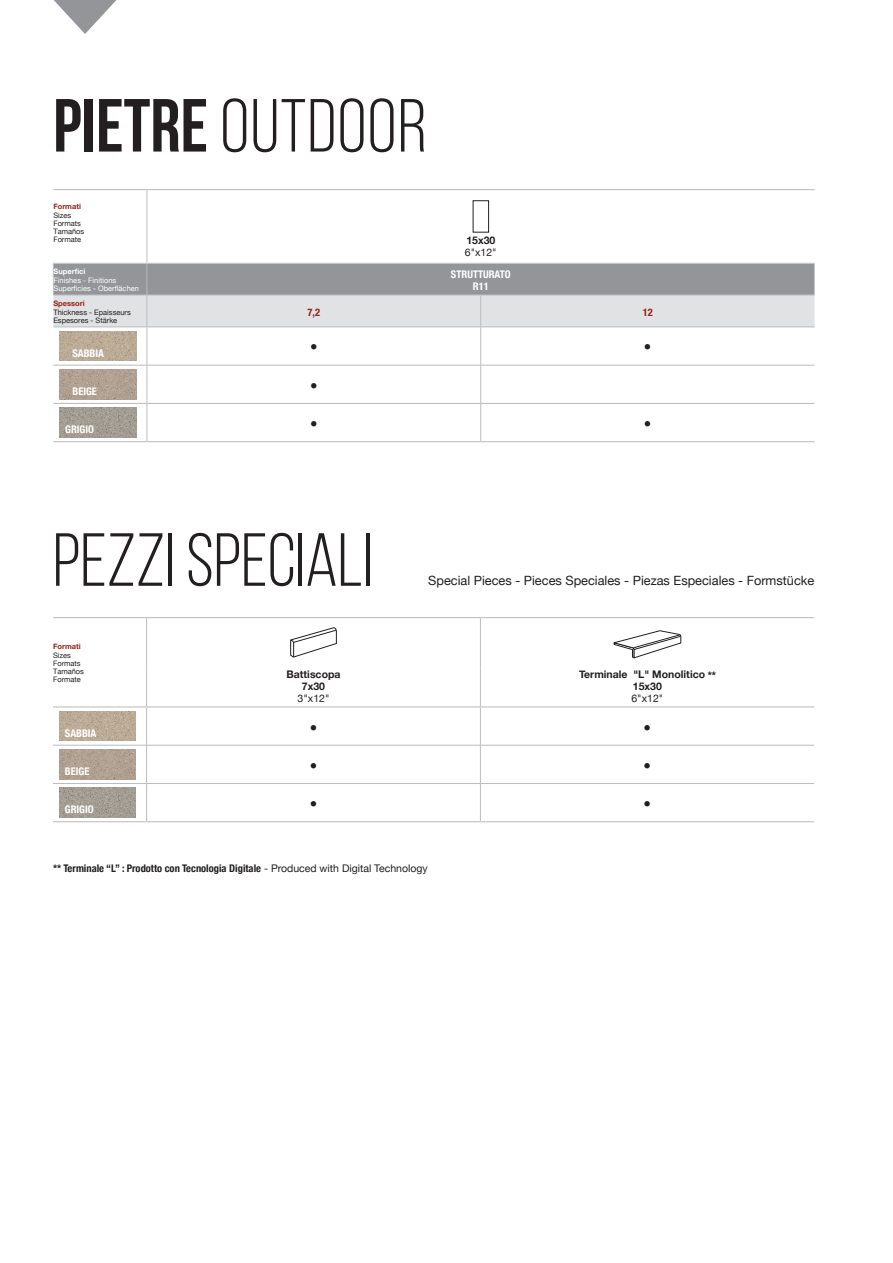
<style>
.page{position:relative;width:893px;height:1263px;background:#fff}
.page>*{position:absolute;margin:0;border:0;box-sizing:border-box;transform-origin:0 0}
.t1{font:75px "Bebas Neue Pro";color:#231f20}
.t2{font:75px "Bebas Neue";color:#231f20}
.t3{font:700 condensed 15px "Helvetica Neue";color:#231f20}
.t4{font:12.75px "Helvetica Neue";color:#231f20}
.t5{font:700 condensed 10.5px "Helvetica Neue";color:#231f20}
.t6{font:700 10.5px "Helvetica Neue";color:#231f20}
.t7{font:700 condensed 10.5px "Helvetica Neue";color:#fff}
.t8{font:10.5px "Helvetica Neue";color:#231f20}
.t9{font:700 condensed 10.5px "Helvetica Neue";color:#972317}
.t10{font:7.5px "Helvetica Neue";color:#231f20}
.t11{font:7.5px "Helvetica Neue";color:#fff}
.t12{font:700 7.5px "Helvetica Neue";color:#972317}
.t13{font:700 7.5px "Helvetica Neue";color:#fff}
.s1{font-family:"Bebas Neue";font-weight:700}
.s2{font-stretch:condensed}
.s3{font-weight:400;font-stretch:normal}
</style>
<div class="page">
<svg style="left:53px;top:264px;width:761px;height:62px;background:#babbbe"></svg>
<hr style="left:53px;top:189px;width:94px;height:1px;background:#bcbdc0">
<hr style="left:147px;top:189px;width:334px;height:1px;background:#bcbdc0">
<hr style="left:481px;top:189px;width:333px;height:1px;background:#bcbdc0">
<hr style="left:53px;top:365px;width:94px;height:1px;background:#bcbdc0">
<hr style="left:147px;top:365px;width:333px;height:1px;background:#bcbdc0">
<hr style="left:481px;top:365px;width:333px;height:1px;background:#bcbdc0">
<hr style="left:53px;top:403px;width:94px;height:1px;background:#bcbdc0">
<hr style="left:147px;top:403px;width:333px;height:1px;background:#bcbdc0">
<hr style="left:481px;top:403px;width:333px;height:1px;background:#bcbdc0">
<hr style="left:53px;top:441px;width:94px;height:1px;background:#bcbdc0">
<hr style="left:147px;top:441px;width:334px;height:1px;background:#bcbdc0">
<hr style="left:481px;top:441px;width:333px;height:1px;background:#bcbdc0">
<hr style="left:147px;top:327px;width:1px;height:38px;background:#bcbdc0">
<hr style="left:147px;top:365px;width:1px;height:38px;background:#bcbdc0">
<hr style="left:147px;top:403px;width:1px;height:38px;background:#bcbdc0">
<hr style="left:147px;top:190px;width:1px;height:73px;background:#bcbdc0">
<hr style="left:53px;top:264px;width:1px;height:30px;background:#bcbdc0">
<hr style="left:147px;top:264px;width:1px;height:30px;background:#bcbdc0">
<hr style="left:147px;top:295px;width:1px;height:31px;background:#bcbdc0">
<hr style="left:53px;top:263px;width:94px;height:1px;background:#dcdddf">
<hr style="left:147px;top:263px;width:334px;height:1px;background:#dcdddf">
<hr style="left:481px;top:263px;width:333px;height:1px;background:#dcdddf">
<hr style="left:53px;top:294px;width:94px;height:1px;background:#bcbdc0">
<hr style="left:147px;top:294px;width:334px;height:1px;background:#bcbdc0">
<hr style="left:481px;top:294px;width:333px;height:1px;background:#bcbdc0">
<hr style="left:53px;top:326px;width:94px;height:1px;background:#bcbdc0">
<hr style="left:147px;top:326px;width:333px;height:1px;background:#bcbdc0">
<hr style="left:481px;top:326px;width:333px;height:1px;background:#bcbdc0">
<hr style="left:480px;top:295px;width:1px;height:32px;background:#bcbdc0">
<hr style="left:480px;top:327px;width:1px;height:38px;background:#bcbdc0">
<hr style="left:480px;top:365px;width:1px;height:38px;background:#bcbdc0">
<hr style="left:480px;top:403px;width:1px;height:38px;background:#bcbdc0">
<div style="left:473px;top:200px;width:16px;height:32px;border:1px solid #231f20"></div>
<img style="left:60px;top:331px;width:76px;height:30px">
<img style="left:60px;top:369px;width:76px;height:30px">
<img style="left:60px;top:408px;width:76px;height:29px">
<svg style="left:54px;top:0;width:62px;height:34px"></svg>
<hr style="left:53px;top:617px;width:94px;height:1px;background:#bcbdc0">
<hr style="left:147px;top:617px;width:333px;height:1px;background:#bcbdc0">
<hr style="left:480px;top:617px;width:334px;height:1px;background:#bcbdc0">
<hr style="left:53px;top:745px;width:93px;height:1px;background:#bcbdc0">
<hr style="left:147px;top:745px;width:333px;height:1px;background:#bcbdc0">
<hr style="left:481px;top:745px;width:333px;height:1px;background:#bcbdc0">
<hr style="left:53px;top:783px;width:93px;height:1px;background:#bcbdc0">
<hr style="left:147px;top:783px;width:333px;height:1px;background:#bcbdc0">
<hr style="left:481px;top:783px;width:333px;height:1px;background:#bcbdc0">
<hr style="left:53px;top:821px;width:94px;height:1px;background:#bcbdc0">
<hr style="left:147px;top:821px;width:333px;height:1px;background:#bcbdc0">
<hr style="left:480px;top:821px;width:334px;height:1px;background:#bcbdc0">
<hr style="left:480px;top:618px;width:1px;height:51px;background:#bcbdc0">
<hr style="left:480px;top:669px;width:1px;height:37px;background:#bcbdc0">
<hr style="left:146px;top:707px;width:1px;height:38px;background:#bcbdc0">
<hr style="left:480px;top:707px;width:1px;height:38px;background:#bcbdc0">
<hr style="left:146px;top:745px;width:1px;height:38px;background:#bcbdc0">
<hr style="left:480px;top:745px;width:1px;height:38px;background:#bcbdc0">
<hr style="left:146px;top:783px;width:1px;height:38px;background:#bcbdc0">
<hr style="left:480px;top:783px;width:1px;height:38px;background:#bcbdc0">
<hr style="left:146px;top:618px;width:1px;height:51px;background:#bcbdc0">
<hr style="left:146px;top:669px;width:1px;height:37px;background:#bcbdc0">
<hr style="left:147px;top:706px;width:333px;height:1px;background:#bcbdc0">
<hr style="left:480px;top:706px;width:334px;height:1px;background:#bcbdc0">
<hr style="left:53px;top:706px;width:94px;height:1px;background:#bcbdc0">
<svg style="left:290px;top:627px;width:47px;height:30px"></svg>
<svg style="left:613px;top:630px;width:68px;height:28px"></svg>
<img style="left:59px;top:711px;width:77px;height:30px">
<img style="left:59px;top:749px;width:77px;height:30px">
<img style="left:59px;top:788px;width:77px;height:29px">
<p class="t1" style="left:53px;top:84px;width:375px"><span class="s1">PIETRE</span> OUTDOOR</p>
<p class="t12" style="left:53px;top:201px;width:29px">Formati</p>
<p class="t10" style="left:53px;top:210px;width:19px">Sizes</p>
<p class="t10" style="left:53px;top:218px;width:29px">Formats</p>
<p class="t10" style="left:53px;top:226px;width:32px">Tamaños</p>
<p class="t10" style="left:53px;top:234px;width:29px">Formate</p>
<p class="t6" style="left:466px;top:232px;width:30px">15x30</p>
<p class="t8" style="left:465px;top:245px;width:33px">6"x12"</p>
<p class="t13" style="left:54px;top:266px;width:33px">Superfici</p>
<p class="t11" style="left:54px;top:275px;width:64px">Finishes - Finitions</p>
<p class="t11" style="left:54px;top:283px;width:87px">Superficies - Oberflächen</p>
<p class="t7" style="left:451px;top:266px;width:61px">STRUTTURATO</p>
<p class="t7" style="left:473px;top:277px;width:17px">R11</p>
<p class="t12" style="left:53px;top:298px;width:33px">Spessori</p>
<p class="t10" style="left:53px;top:306px;width:79px">Thickness - Epaisseurs</p>
<p class="t10" style="left:53px;top:315px;width:65px">Espesores - Stärke</p>
<p class="t9" style="left:308px;top:303px;width:14px">7,2</p>
<p class="t9" style="left:643px;top:303px;width:12px">12</p>
<p class="t7" style="left:73px;top:344px;width:33px">SABBIA</p>
<p class="t3" style="left:310px;top:335px;width:9px">•</p>
<p class="t3" style="left:644px;top:335px;width:9px">•</p>
<p class="t7" style="left:73px;top:382px;width:26px">BEIGE</p>
<p class="t3" style="left:310px;top:373px;width:9px">•</p>
<p class="t7" style="left:65px;top:421px;width:30px">GRIGIO</p>
<p class="t3" style="left:310px;top:411px;width:9px">•</p>
<p class="t3" style="left:644px;top:411px;width:9px">•</p>
<p class="t2" style="left:53px;top:520px;width:321px">PEZZI SPECIALI</p>
<p class="t12" style="left:53px;top:641px;width:29px">Formati</p>
<p class="t10" style="left:53px;top:650px;width:19px">Sizes</p>
<p class="t10" style="left:53px;top:658px;width:29px">Formats</p>
<p class="t10" style="left:53px;top:666px;width:32px">Tamaños</p>
<p class="t10" style="left:53px;top:674px;width:29px">Formate</p>
<p class="t6" style="left:286px;top:666px;width:56px">Battiscopa</p>
<p class="t6" style="left:302px;top:678px;width:25px">7x30</p>
<p class="t8" style="left:298px;top:691px;width:33px">3"x12"</p>
<p class="t4" style="left:428px;top:572px;width:388px">Special Pieces - Pieces Speciales - Piezas Especiales - Formstücke</p>
<p class="t6" style="left:579px;top:666px;width:138px">Terminale "L" Monolitico <span class="s2">**</span></p>
<p class="t6" style="left:633px;top:678px;width:30px">15x30</p>
<p class="t8" style="left:631px;top:691px;width:33px">6"x12"</p>
<p class="t7" style="left:65px;top:724px;width:33px">SABBIA</p>
<p class="t3" style="left:310px;top:715px;width:9px">•</p>
<p class="t3" style="left:644px;top:715px;width:9px">•</p>
<p class="t7" style="left:65px;top:762px;width:26px">BEIGE</p>
<p class="t3" style="left:310px;top:753px;width:9px">•</p>
<p class="t3" style="left:644px;top:753px;width:9px">•</p>
<p class="t7" style="left:65px;top:801px;width:30px">GRIGIO</p>
<p class="t3" style="left:310px;top:791px;width:9px">•</p>
<p class="t3" style="left:644px;top:791px;width:9px">•</p>
<p class="t5" style="left:53px;top:859px;width:376px">** Terminale “L” : Prodotto con Tecnologia Digitale <span class="s3">- Produced with Digital Technology</span></p>
</div>
